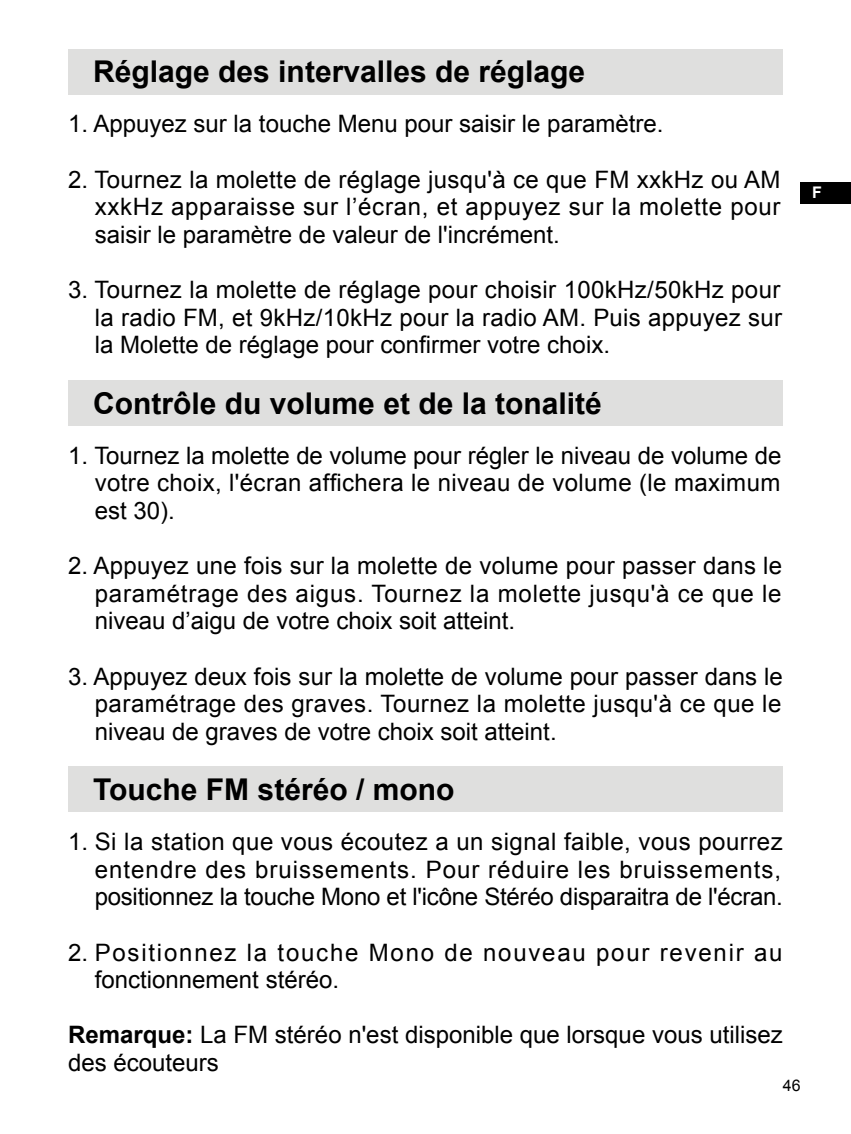
<style>
.page{position:relative;width:851px;height:1134px;background:#fff}
.page>*{position:absolute;margin:0;border:0;box-sizing:border-box;transform-origin:0 0}
.t1{font:700 30px "Arial";color:#000}
.t2{font:24px/27.6px "Arial";color:#000;text-align:justify}
.t3{font:24px/27.6px "Arial";letter-spacing:.075em;color:#000}
.t4{font:16px "Arial";color:#000}
.t5{font:700 16px "Arial";color:#fff}
.s1{font-weight:700}
</style>
<div class="page">
<div style="left:800px;top:182px;width:50px;height:21px;background:#000"></div>
<div style="left:68px;top:766px;width:714px;height:45px;background:#dfdfde"></div>
<div style="left:68px;top:380px;width:714px;height:46px;background:#dfdfde"></div>
<div style="left:68px;top:50px;width:714px;height:45px;background:#dfdfde"></div>
<p class="t1" style="left:93px;top:52px;width:493px">Réglage des intervalles de réglage</p>
<p class="t2" style="left:68px;top:111px;width:596px">1 . Appuyez sur la touche Menu pour saisir le paramètre.</p>
<p class="t2" style="left:95px;top:166px;width:687px;text-indent:-27px">2. Tournez la molette de réglage jusqu'à ce que FM xxkHz ou AM xxkHz apparaisse sur l’écran, et appuyez sur la molette pour saisir le paramètre de valeur de l'incrément.</p>
<p class="t2" style="left:95px;top:276px;width:688px;text-indent:-27px">3. Tournez la molette de réglage pour choisir 1 00kHz/50kHz pour la radio FM, et 9kHz/1 0kHz pour la radio AM. Puis appuyez sur la Molette de réglage pour confirmer votre choix.</p>
<p class="t1" style="left:93px;top:383px;width:510px">Contrôle du volume et de la tonalité</p>
<p class="t2" style="left:95px;top:442px;width:688px;text-indent:-27px">1 . Tournez la molette de volume pour régler le niveau de volume de votre choix, l'écran affichera le niveau de volume (le maximum est 30).</p>
<p class="t2" style="left:95px;top:552px;width:689px;text-indent:-27px">2. Appuyez une fois sur la molette de volume pour passer dans le paramétrage des aigus. Tournez la molette jusqu'à ce que le niveau d’aigu de votre choix soit atteint.</p>
<p class="t2" style="left:95px;top:663px;width:689px;text-indent:-27px">3. Appuyez deux fois sur la molette de volume pour passer dans le paramétrage des graves. Tournez la molette jusqu'à ce que le niveau de graves de votre choix soit atteint.</p>
<p class="t1" style="left:93px;top:770px;width:363px">Touche FM stéréo / mono</p>
<p class="t2" style="left:95px;top:828px;width:689px;text-indent:-27px">1 . Si la station que vous écoutez a un signal faible, vous pourrez entendre des bruissements. Pour réduire les bruissements, positionnez la touche Mono et l'icône Stéréo disparaitra de l'écran.</p>
<p class="t3" style="left:95px;top:939px;width:689px;text-indent:-27px">2. Positionnez la touche Mono de nouveau pour revenir au fonctionnement stéréo.</p>
<p class="t2" style="left:68px;top:1021px;width:716px"><span class="s1">Remarque:</span> La FM stéréo n'est disponible que lorsque vous utilisez des écouteurs</p>
<p class="t4" style="left:782px;top:1075px;width:19px">46</p>
<p class="t5" style="left:811px;top:182px;width:11px">F</p>
</div>
